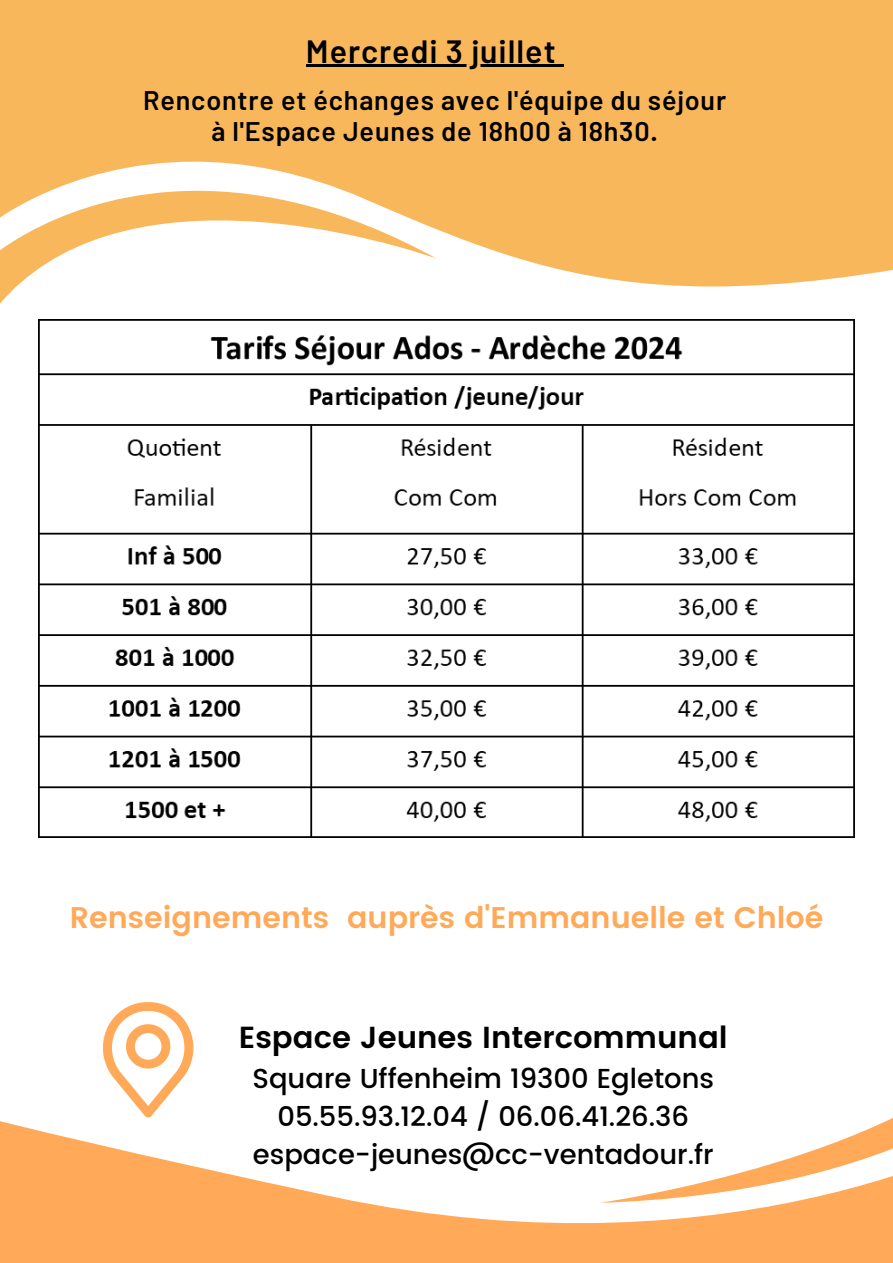
<style>
.page{position:relative;width:893px;height:1263px;background:#fff}
.page>*{position:absolute;margin:0;border:0;box-sizing:border-box;transform-origin:0 0}
.t1{font:600 32.17px "Barlow";letter-spacing:.03em;color:#000}
.t2{font:600 30.45px "Poppins";color:#000}
.t3{font:600 29.85px "Poppins";color:#ffa959}
.t4{font:500 27.45px "Poppins";color:#000}
.t5{font:600 26.92px "Barlow";letter-spacing:.03em;color:#000}
</style>
<div class="page">
<svg style="left:0;top:0;width:893px;height:304px;fill:#f9b75b"></svg>
<svg style="left:103px;top:1002px;width:90px;height:80px"></svg>
<svg style="left:0;top:1082px;width:893px;height:181px"></svg>
<svg style="left:600px;top:1082px;width:293px;height:121px"></svg>
<img style="left:38px;top:319px;width:817px;height:518px">
<hr style="left:306px;top:64px;width:251px;height:3px;background:#000">
<svg style="left:557px;top:64px;width:7px;height:3px"></svg>
<p class="t1" style="left:306px;top:30px;width:251px">Mercredi 3 juillet</p>
<p class="t5" style="left:143px;top:84px;width:584px">Rencontre et échanges avec l'équipe du séjour</p>
<p class="t5" style="left:211px;top:114px;width:448px">à l'Espace Jeunes de 18h00 à 18h30.</p>
<p class="t3" style="left:70px;top:900px;width:755px">Renseignements auprès d'Emmanuelle et Chloé</p>
<h1 class="t2" style="left:239px;top:1019px;width:490px">Espace Jeunes Intercommunal</h1>
<p class="t4" style="left:252px;top:1062px;width:463px">Square Uffenheim 19300 Egletons</p>
<p class="t4" style="left:277px;top:1100px;width:413px">05.55.93.12.04 / 06.06.41.26.36</p>
<p class="t4" style="left:253px;top:1138px;width:462px">espace-jeunes@cc-ventadour.fr</p>
</div>
